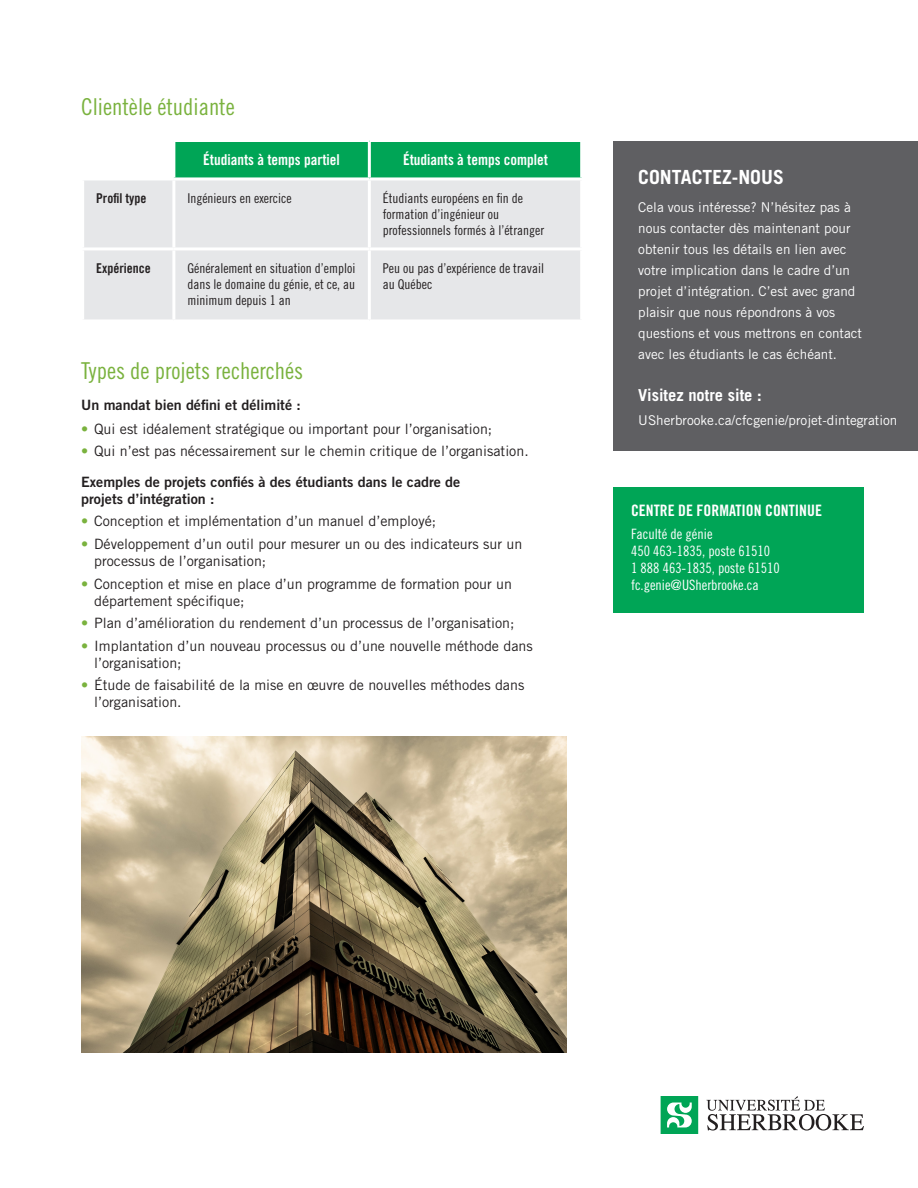
<style>
.page{position:relative;width:918px;height:1188px;background:#fff}
.page>*{position:absolute;margin:0;border:0;box-sizing:border-box;transform-origin:0 0}
.Sous-titre_1{font:23.25px "Trade Gothic Cond Eighteen";color:#7ab23e}
.Texte_Programme{font:700 19.5px "Trade Gothic";color:#fff}
.Texte_Programme-2{font:700 16.5px "Trade Gothic";color:#fff}
.Texte{font:15.75px "Trade Gothic Bold Cond Twenty";color:#fff}
.Texte_Programme-3{font:15px "Trade Gothic Bold Cond Twenty";color:#fff}
.t1{font:14.25px/17.1px "Trade Gothic";color:#231f20}
.Texte_Programme-4{font:14.25px/17.1px "Trade Gothic Bold Two";color:#231f20}
.Texte-2{font:14.25px "Trade Gothic Cond Eighteen";color:#fff}
.Texte_Programme-5{font:13.5px/21px "Trade Gothic";color:#fff}
.Texte_Programme-6{font:13.5px/16.2px "Trade Gothic Cond Eighteen";color:#231f20}
.Texte_Programme-7{font:13.5px "Trade Gothic Bold Cond Twenty";color:#231f20}
.s1{color:#7ab23e}
</style>
<div class="page">
<div style="left:614px;top:141px;width:304px;height:310px;background:#5f5f62"></div>
<div style="left:614px;top:487px;width:250px;height:125px;background:#00a556"></div>
<div style="left:175px;top:142px;width:405px;height:35px;background:#00a556"></div>
<div style="left:84px;top:180px;width:496px;height:139px;background:#e6e7e9"></div>
<hr style="left:368px;top:142px;width:3px;height:35px;background:#fff">
<hr style="left:172px;top:180px;width:3px;height:67px;background:#fff">
<hr style="left:368px;top:180px;width:3px;height:67px;background:#fff">
<hr style="left:81px;top:247px;width:93px;height:3px;background:#fff">
<hr style="left:174px;top:247px;width:195px;height:3px;background:#fff">
<hr style="left:172px;top:250px;width:3px;height:69px;background:#fff">
<hr style="left:369px;top:247px;width:214px;height:3px;background:#fff">
<hr style="left:368px;top:250px;width:3px;height:69px;background:#fff">
<svg style="left:706px;top:1096px;width:158px;height:35px"></svg>
<svg style="left:661px;top:1096px;width:37px;height:38px"></svg>
<img style="left:81px;top:737px;width:485px;height:316px">
<p class="Sous-titre_1" style="left:81px;top:93px;width:155px">Clientèle étudiante</p>
<p class="Texte_Programme-3" style="left:203px;top:151px;width:138px">Étudiants à temps partiel</p>
<p class="Texte_Programme-3" style="left:403px;top:151px;width:146px">Étudiants à temps complet</p>
<p class="Texte_Programme-7" style="left:96px;top:190px;width:52px">Profil type</p>
<p class="Texte_Programme-6" style="left:187px;top:190px;width:106px">Ingénieurs en exercice</p>
<p class="Texte_Programme-6" style="left:383px;top:190px;width:163px">Étudiants européens en fin de formation d’ingénieur ou professionnels formés à l’étranger</p>
<p class="Texte_Programme-7" style="left:96px;top:260px;width:56px">Expérience</p>
<p class="Texte_Programme-6" style="left:187px;top:260px;width:169px;text-align:justify">Généralement en situation d’emploi dans le domaine du génie, et ce, au minimum depuis 1 an</p>
<p class="Texte_Programme-6" style="left:383px;top:260px;width:163px">Peu ou pas d’expérience de travail au Québec</p>
<p class="Sous-titre_1" style="left:81px;top:357px;width:224px">Types de projets recherchés</p>
<p class="Texte_Programme-4" style="left:81px;top:396px;width:221px">Un mandat bien défini et délimité :</p>
<p class="t1" style="left:81px;top:420px;width:413px"><span class="s1">•</span> Qui est idéalement stratégique ou important pour l’organisation;</p>
<p class="t1" style="left:81px;top:442px;width:449px"><span class="s1">•</span> Qui n’est pas nécessairement sur le chemin critique de l’organisation.</p>
<p class="Texte_Programme-4" style="left:81px;top:473px;width:381px">Exemples de projets confiés à des étudiants dans le cadre de projets d’intégration :</p>
<p class="t1" style="left:81px;top:513px;width:356px"><span class="s1">•</span> Conception et implémentation d’un manuel d’employé;</p>
<p class="t1" style="left:94px;top:535px;width:430px;text-indent:-13px"><span class="s1">•</span> Développement d’un outil pour mesurer un ou des indicateurs sur un processus de l’organisation;</p>
<p class="t1" style="left:94px;top:575px;width:419px;text-indent:-13px"><span class="s1">•</span> Conception et mise en place d’un programme de formation pour un département spécifique;</p>
<p class="t1" style="left:81px;top:614px;width:435px"><span class="s1">•</span> Plan d’amélioration du rendement d’un processus de l’organisation;</p>
<p class="t1" style="left:94px;top:637px;width:440px;text-indent:-13px"><span class="s1">•</span> Implantation d’un nouveau processus ou d’une nouvelle méthode dans l’organisation;</p>
<p class="t1" style="left:94px;top:676px;width:432px;text-indent:-13px"><span class="s1">•</span> Étude de faisabilité de la mise en œuvre de nouvelles méthodes dans l’organisation.</p>
<p class="Texte_Programme" style="left:638px;top:165px;width:147px">CONTACTEZ-NOUS</p>
<p class="Texte_Programme-5" style="left:638px;top:197px;width:225px">Cela vous intéresse? N’hésitez pas à nous contacter dès maintenant pour obtenir tous les détails en lien avec votre implication dans le cadre d’un projet d’intégration. C’est avec grand plaisir que nous répondrons à vos questions et vous mettrons en contact avec les étudiants le cas échéant.</p>
<p class="Texte_Programme-2" style="left:638px;top:385px;width:125px">Visitez notre site :</p>
<p class="Texte_Programme-5" style="left:638px;top:410px;width:261px">USherbrooke.ca/cfcgenie/projet-dintegration</p>
<p class="Texte" style="left:631px;top:501px;width:193px">CENTRE DE FORMATION CONTINUE</p>
<p class="Texte-2" style="left:631px;top:525px;width:83px">Faculté de génie</p>
<p class="Texte-2" style="left:631px;top:542px;width:141px">450 463-1835, poste 61510</p>
<p class="Texte-2" style="left:631px;top:559px;width:150px">1 888 463-1835, poste 61510</p>
<p class="Texte-2" style="left:631px;top:577px;width:129px">fc.genie@USherbrooke.ca</p>
</div>
